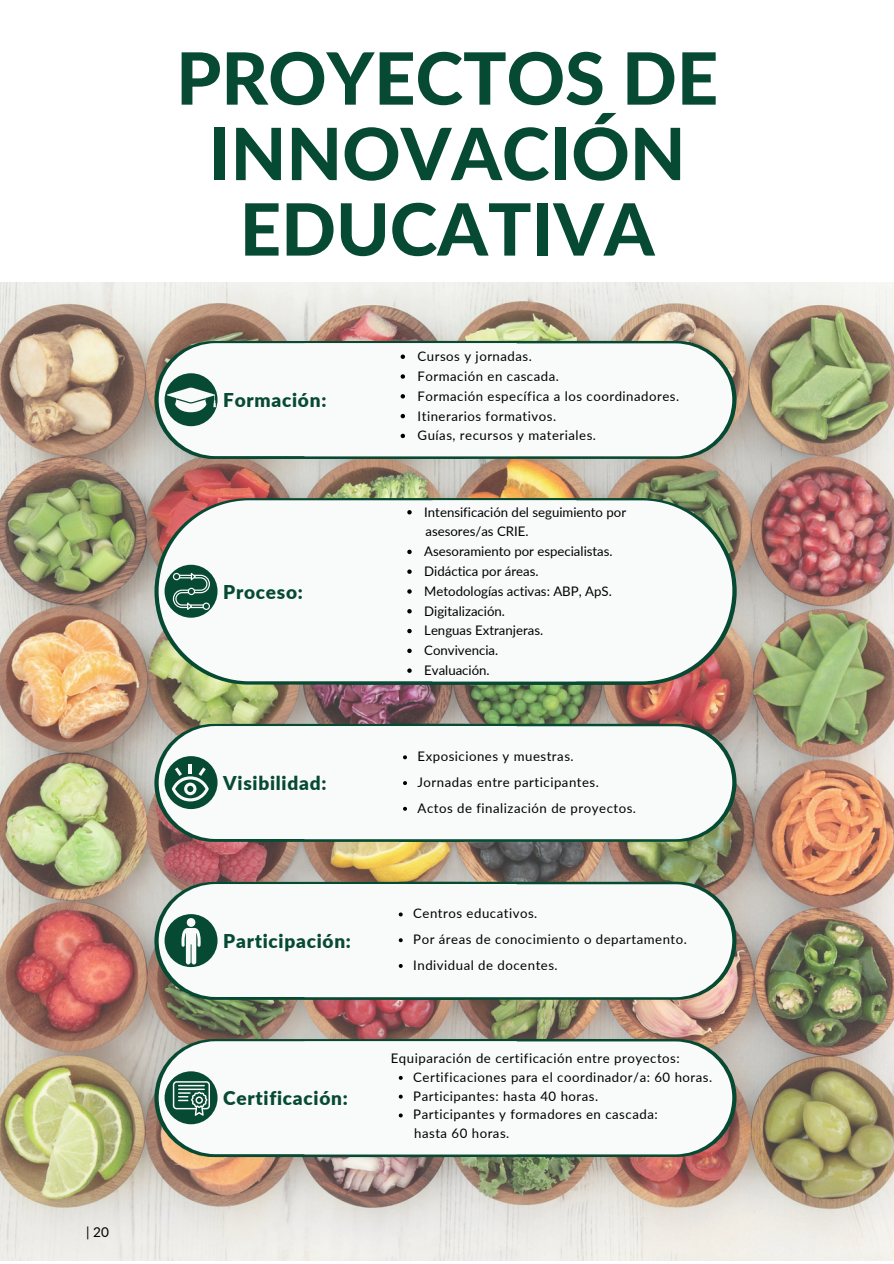
<style>
.page{position:relative;width:894px;height:1264px;background:#fff}
.page>*{position:absolute;margin:0;border:0;box-sizing:border-box;transform-origin:0 0}
.t1{font:800 72px/75.4px "Lato";color:#074a33;text-align:center}
.t2{font:900 19.05px "Lato";letter-spacing:.04em;color:#074a33}
.t3{font:13.65px "Lato";color:#000}
.t4{font:13.2px/25.7px "Lato";letter-spacing:.04em;color:#000}
.t5{font:13.2px/19.8px "Lato";color:#000}
</style>
<div class="page">
<img style="left:0;top:282px;width:893px;height:978px">
<svg style="left:342px;top:498px;width:394px;height:186px;background:#496550"></svg>
<svg style="left:158px;top:500px;width:274px;height:181px"></svg>
<svg style="left:432px;top:500px;width:300px;height:181px"></svg>
<div style="left:164px;top:564px;width:53px;height:53px;background:#074a33;border-radius:50%"></div>
<svg style="left:173px;top:573px;width:37px;height:37px"></svg>
<svg style="left:154px;top:881px;width:582px;height:118px"></svg>
<svg style="left:407px;top:510px;width:4px;height:4px"></svg>
<svg style="left:407px;top:549px;width:4px;height:5px"></svg>
<svg style="left:407px;top:569px;width:4px;height:5px"></svg>
<svg style="left:407px;top:589px;width:4px;height:4px"></svg>
<svg style="left:407px;top:609px;width:4px;height:4px"></svg>
<svg style="left:407px;top:629px;width:4px;height:4px"></svg>
<svg style="left:407px;top:648px;width:4px;height:5px"></svg>
<svg style="left:407px;top:668px;width:4px;height:5px"></svg>
<svg style="left:154px;top:341px;width:582px;height:118px"></svg>
<svg style="left:154px;top:1038px;width:582px;height:119px"></svg>
<svg style="left:154px;top:723px;width:582px;height:118px"></svg>
<p class="t3" style="left:86px;top:1223px;width:24px">| 20</p>
<h1 class="t1" style="left:176px;top:39px;width:543px">PROYECTOS DE<br>INNOVACIÓN<br>EDUCATIVA</h1>
<h2 class="t2" style="left:223px;top:388px;width:105px">Formación:</h2>
<h2 class="t2" style="left:223px;top:580px;width:81px">Proceso:</h2>
<h2 class="t2" style="left:223px;top:771px;width:105px">Visibilidad:</h2>
<h2 class="t2" style="left:223px;top:929px;width:129px">Participación:</h2>
<h2 class="t2" style="left:223px;top:1085px;width:126px">Certificación:</h2>
<p class="t4" style="left:417px;top:346px;width:263px;line-height:19.8px">Cursos y jornadas.<br>Formación en cascada.<br>Formación específica a los coordinadores.<br>Itinerarios formativos.<br>Guías, recursos y materiales.</p>
<p class="t5" style="left:424px;top:501px;width:203px">Intensificación del seguimiento por</p>
<p class="t5" style="left:424px;top:541px;width:190px">Asesoramiento por especialistas.<br>Didáctica por áreas.<br>Metodologías activas: ABP, ApS.<br>Digitalización.<br>Lenguas Extranjeras.<br>Convivencia.<br>Evaluación.</p>
<p class="t5" style="left:425px;top:521px;width:105px">asesores/as CRIE.</p>
<p class="t4" style="left:417px;top:743px;width:220px">Exposiciones y muestras.<br>Jornadas entre participantes.<br>Actos de finalización de proyectos.</p>
<p class="t4" style="left:413px;top:900px;width:275px">Centros educativos.<br>Por áreas de conocimiento o departamento.<br>Individual de docentes.</p>
<p class="t4" style="left:390px;top:1045px;width:290px">Equiparación de certificación entre proyectos:</p>
<p class="t4" style="left:413px;top:1067px;width:300px;line-height:18.8px">Certificaciones para el coordinador/a: 60 horas.<br>Participantes: hasta 40 horas.<br>Participantes y formadores en cascada:</p>
<p class="t4" style="left:414px;top:1120px;width:97px">hasta 60 horas.</p>
</div>
